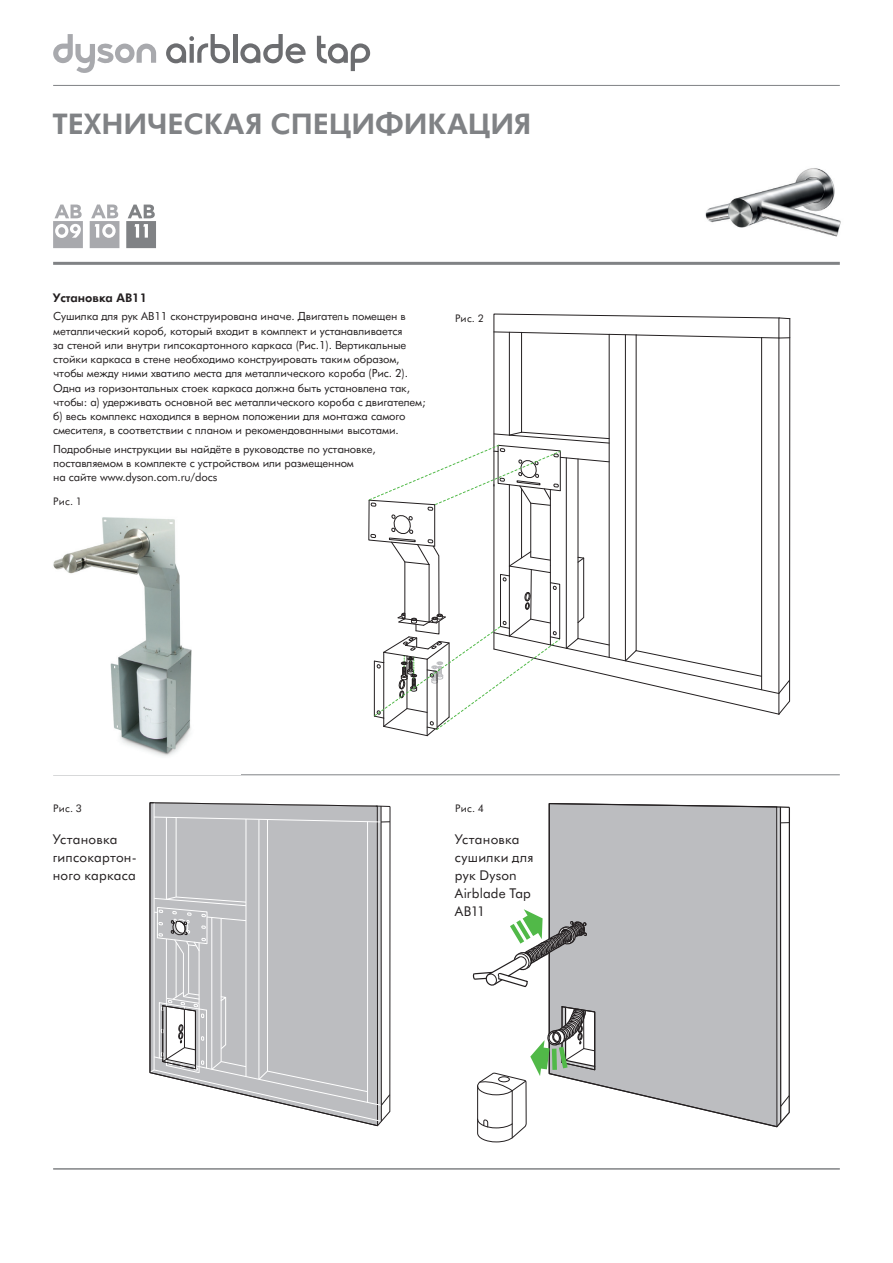
<style>
.page{position:relative;width:893px;height:1263px;background:#fff}
.page>*{position:absolute;margin:0;border:0;box-sizing:border-box;transform-origin:0 0}
.t1{font:800 28.5px "Futura BT";letter-spacing:-.005em;color:#808285}
.t2{font:13.5px/18px "Futura BT";letter-spacing:.015em;color:#231f20}
.t3{font:800 12px "Futura BT";color:#231f20}
.t4{font:11.25px/14.2px "Futura BT";letter-spacing:-.01em;color:#231f20}
.t5{font:10.5px "Futura BT";letter-spacing:.025em;color:#231f20}
</style>
<div class="page">
<hr style="left:53px;top:262px;width:787px;height:3px;background:#808285">
<hr style="left:53px;top:85px;width:787px;height:1px;background:#808285">
<hr style="left:53px;top:1168px;width:787px;height:2px;background:#808285">
<hr style="left:53px;top:774px;width:787px;height:1px;background:#808285">
<svg style="left:493px;top:313px;width:250px;height:4px"></svg>
<svg style="left:368px;top:317px;width:423px;height:419px"></svg>
<svg style="left:149px;top:806px;width:242px;height:321px;background:#c4c4c7"></svg>
<svg style="left:778px;top:806px;width:12px;height:321px"></svg>
<svg style="left:548px;top:803px;width:230px;height:325px;background:#bdbec1"></svg>
<hr style="left:780px;top:807px;width:1px;height:315px;background:#231f20">
<svg style="left:472px;top:907px;width:116px;height:84px"></svg>
<svg style="left:477px;top:1005px;width:119px;height:137px"></svg>
<img style="left:53px;top:517px;width:187px;height:258px">
<svg style="left:53px;top:205px;width:30px;height:43px"></svg>
<svg style="left:90px;top:205px;width:29px;height:43px"></svg>
<svg style="left:126px;top:205px;width:30px;height:43px"></svg>
<svg style="left:53px;top:34px;width:103px;height:39px"></svg>
<svg style="left:166px;top:34px;width:64px;height:29px"></svg>
<hr style="left:233px;top:34px;width:4px;height:29px;background:#6c6d70">
<svg style="left:240px;top:34px;width:66px;height:29px"></svg>
<svg style="left:317px;top:36px;width:53px;height:35px"></svg>
<img style="left:705px;top:168px;width:136px;height:69px">
<h1 class="t1" style="left:52px;top:104px;width:481px">ТЕХНИЧЕСКАЯ СПЕЦИФИКАЦИЯ</h1>
<p class="t3" style="left:53px;top:289px;width:95px">Установка АВ11</p>
<p class="t4" style="left:53px;top:309px;width:374px">Сушилка для рук AB11 сконструирована иначе. Двигатель помещен в металлический короб, который входит в комплект и устанавливается<br>за стеной или внутри гипсокартонного каркаса (Рис.1). Вертикальные стойки каркаса в стене необходимо конструировать таким образом, чтобы между ними хватило места для металлического короба (Рис. 2).<br>Одна из горизонтальных стоек каркаса должна быть установлена так, чтобы: а) удерживать основной вес металлического короба с двигателем; б) весь комплекс находился в верном положении для монтажа самого смесителя, в соответствии с планом и рекомендованными высотами.</p>
<p class="t4" style="left:53px;top:441px;width:324px">Подробные инструкции вы найдёте в руководстве по установке, поставляемом в комплекте с устройством или размещенном<br>на сайте www.dyson.com.ru/docs</p>
<p class="t5" style="left:53px;top:494px;width:30px">Рис. 1</p>
<p class="t5" style="left:455px;top:312px;width:30px">Рис. 2</p>
<p class="t5" style="left:53px;top:801px;width:30px">Рис. 3</p>
<p class="t5" style="left:455px;top:801px;width:30px">Рис. 4</p>
<p class="t2" style="left:53px;top:829px;width:85px">Установка гипсокартон&shy;ного каркаса</p>
<p class="t2" style="left:455px;top:829px;width:80px">Установка сушилки для рук Dyson<br>Airblade Tap<br>AB11</p>
</div>
